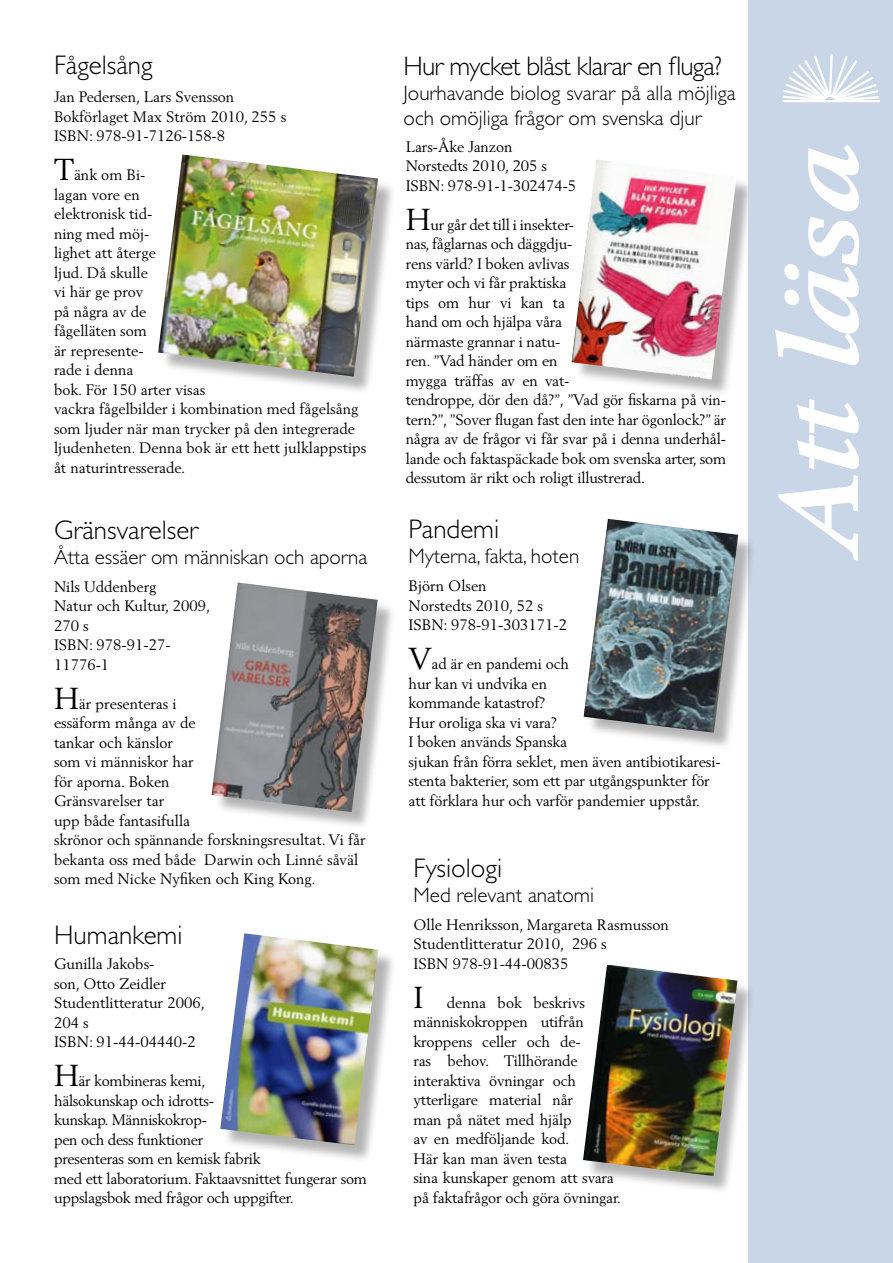
<style>
.page{position:relative;width:893px;height:1263px;background:#fff}
.page>*{position:absolute;margin:0;border:0;box-sizing:border-box;transform-origin:0 0}
.t1{font:italic 700 109.2px "Berling";color:#fff;scale:1.1 1}
.t2{font:300 27px "Gill Alt One";color:#000}
.t3{font:300 27px "Gill Alt One";letter-spacing:-.03em;color:#000}
.t4{font:300 21px/25.2px "Gill Alt One";color:#000}
.t5{font:15px/19.5px "Berling";letter-spacing:-.01em;color:#000}
.s1{font-size:30px}
</style>
<div class="page">
<div style="left:574px;top:161px;width:180px;height:236px;background:#000;opacity:.3"></div>
<img style="left:572px;top:159px;width:165px;height:220px">
<div style="left:748px;top:0;width:145px;height:1263px;background:#c9d6e8"></div>
<svg style="left:782px;top:54px;width:98px;height:49px"></svg>
<div style="left:214px;top:585px;width:181px;height:245px;background:#000;opacity:.3"></div>
<img style="left:212px;top:583px;width:166px;height:229px">
<div style="left:586px;top:521px;width:170px;height:229px;background:#000;opacity:.3"></div>
<img style="left:584px;top:519px;width:154px;height:214px">
<div style="left:160px;top:157px;width:236px;height:237px;background:#000;opacity:.3"></div>
<img style="left:158px;top:154px;width:220px;height:223px">
<div style="left:223px;top:935px;width:173px;height:228px;background:#000;opacity:.3"></div>
<img style="left:220px;top:933px;width:158px;height:212px">
<div style="left:585px;top:967px;width:170px;height:226px;background:#000;opacity:.3"></div>
<img style="left:583px;top:965px;width:154px;height:211px">
<h2 class="t2" style="left:54px;top:50px;width:100px">Fågelsång</h2>
<p class="t5" style="left:54px;top:87px;width:234px">Jan Pedersen, Lars Svensson<br>Bokförlaget Max Ström 2010, 255 s<br>ISBN: 978-91-7126-158-8</p>
<p class="t5" style="left:54px;top:165px;width:314px"><span class="s1">T</span>änk om Bi-<br>lagan vore en<br>elektronisk tid-<br>ning med möj-<br>lighet att återge<br>ljud. Då skulle<br>vi här ge prov<br>på några av de<br>fågelläten som<br>är represente-<br>rade i denna<br>bok. För 150 arter visas<br>vackra fågelbilder i kombination med fågelsång som ljuder när man trycker på den integrerade ljudenheten. Denna bok är ett hett julklappstips åt naturintresserade.</p>
<h2 class="t2" style="left:54px;top:514px;width:146px">Gränsvarelser</h2>
<h3 class="t4" style="left:54px;top:544px;width:315px">Åtta essäer om människan och aporna</h3>
<p class="t5" style="left:54px;top:576px;width:158px">Nils Uddenberg<br>Natur och Kultur, 2009,<br>270 s<br>ISBN: 978-91-27-<br>11776-1</p>
<p class="t5" style="left:54px;top:693px;width:313px"><span class="s1">H</span>är presenteras i<br>essäform många av de<br>tankar och känslor<br>som vi människor har<br>för aporna. Boken<br>Gränsvarelser tar<br>upp både fantasifulla<br>skrönor och spännande forskningsresultat. Vi får bekanta oss med både Darwin och Linné såväl som med Nicke Nyfiken och King Kong.</p>
<h2 class="t2" style="left:54px;top:920px;width:130px">Humankemi</h2>
<p class="t5" style="left:54px;top:954px;width:152px">Gunilla Jakobs-<br>son, Otto Zeidler<br>Studentlitteratur 2006,<br>204 s<br>ISBN: 91-44-04440-2</p>
<p class="t5" style="left:54px;top:1071px;width:314px"><span class="s1">H</span>är kombineras kemi,<br>hälsokunskap och idrotts-<br>kunskap. Människokrop-<br>pen och dess funktioner<br>presenteras som en kemisk fabrik<br>med ett laboratorium. Faktaavsnittet fungerar som uppslagsbok med frågor och uppgifter.</p>
<h2 class="t3" style="left:404px;top:51px;width:320px">Hur mycket blåst klarar en fluga?</h2>
<h3 class="t4" style="left:404px;top:80px;width:333px">Jourhavande biolog svarar på alla möjliga och omöjliga frågor om svenska djur</h3>
<p class="t5" style="left:406px;top:137px;width:172px">Lars-Åke Janzon<br>Norstedts 2010, 205 s<br>ISBN: 978-91-1-302474-5</p>
<p class="t5" style="left:406px;top:215px;width:322px"><span class="s1">H</span>ur går det till i insekter-<br>nas, fåglarnas och däggdju-<br>rens värld? I boken avlivas<br>myter och vi får praktiska<br>tips om hur vi kan ta<br>hand om och hjälpa våra<br>närmaste grannar i natu-<br>ren. ”Vad händer om en<br>mygga träffas av en vat-<br>tendroppe, dör den då?”, ”Vad gör fiskarna på vin&shy;tern?”, ”Sover flugan fast den inte har ögonlock?” är några av de frågor vi får svar på i denna underhål&shy;lande och faktaspäckade bok om svenska arter, som dessutom är rikt och roligt illustrerad.</p>
<h2 class="t2" style="left:409px;top:514px;width:92px">Pandemi</h2>
<h3 class="t4" style="left:409px;top:544px;width:172px">Myterna, fakta, hoten</h3>
<p class="t5" style="left:409px;top:576px;width:160px">Björn Olsen<br>Norstedts 2010, 52 s<br>ISBN: 978-91-303171-2</p>
<p class="t5" style="left:409px;top:654px;width:314px"><span class="s1">V</span>ad är en pandemi och<br>hur kan vi undvika en<br>kommande katastrof?<br>Hur oroliga ska vi vara?<br>I boken används Spanska<br>sjukan från förra seklet, men även antibiotikaresi&shy;stenta bakterier, som ett par utgångspunkter för att förklara hur och varför pandemier uppstår.</p>
<h2 class="t2" style="left:414px;top:852px;width:90px">Fysiologi</h2>
<h3 class="t4" style="left:414px;top:882px;width:182px">Med relevant anatomi</h3>
<p class="t5" style="left:414px;top:915px;width:257px">Olle Henriksson, Margareta Rasmusson<br>Studentlitteratur 2010, 296 s<br>ISBN 978-91-44-00835</p>
<p class="t5" style="left:414px;top:993px;width:209px"><span class="s1">I</span> denna bok beskrivs människokroppen utifrån kroppens celler och de-<br>ras behov. Tillhörande interaktiva övningar och ytterligare material når<br>man på nätet med hjälp<br>av en medföljande kod.<br>Här kan man även testa<br>sina kunskaper genom att svara på faktafrågor och göra övningar.</p>
<h1 class="t1" style="left:754px;top:560px;width:379px;rotate:-90deg">Att läsa</h1>
</div>
